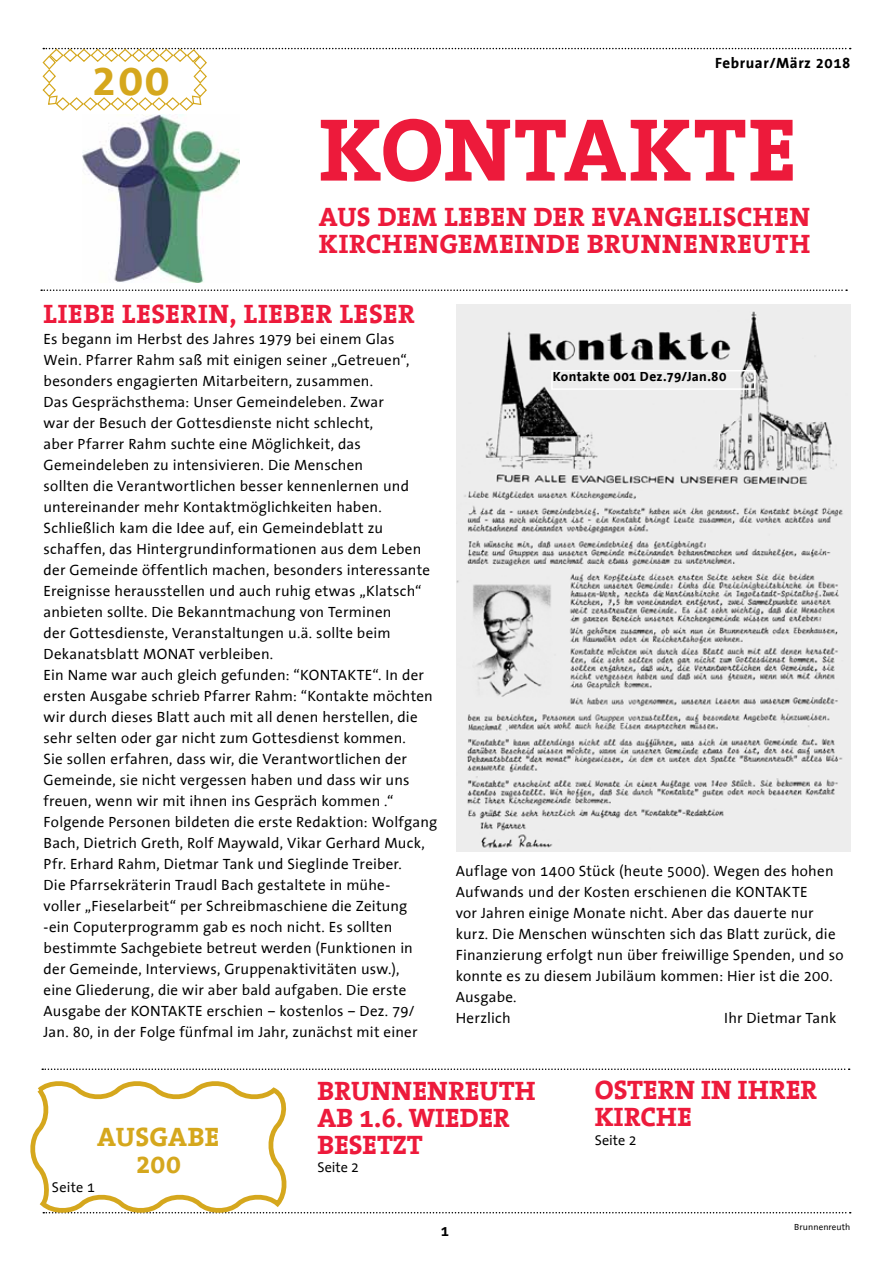
<style>
.page{position:relative;width:893px;height:1263px;background:#fff}
.page>*{position:absolute;margin:0;border:0;box-sizing:border-box;transform-origin:0 0}
.t1{font:700 90px "The Serif Office";letter-spacing:-.005em;color:#ed1a3b}
.t2{font:700 45px "The Sans Office";color:#d5a71d}
.t3{font:700 27px/27px "The Serif Office";letter-spacing:.02em;color:#ed1a3b}
.t4{font:700 27px/27px "The Serif Office";color:#ed1a3b}
.t5{font:700 27px/27px "The Serif Office";letter-spacing:.01em;color:#d5a71d;text-align:center}
.t6{font:15px/21px "The Sans Office";letter-spacing:.015em;color:#000}
.t7{font:700 15px "The Sans Office";letter-spacing:.04em;color:#000}
.t8{font:14.25px "The Sans Office";color:#000}
.t9{font:700 13.5px "The Sans Office";letter-spacing:.025em;color:#000}
.t10{font:9px "The Sans Office";letter-spacing:.01em;color:#000}
</style>
<div class="page">
<svg style="left:42px;top:48px;width:809px;height:63px"></svg>
<svg style="left:41px;top:289px;width:806px;height:2px"></svg>
<img style="left:83px;top:115px;width:156px;height:167px">
<img style="left:457px;top:304px;width:393px;height:548px">
<div style="left:551px;top:370px;width:204px;height:20px;border:2px solid #fff"></div>
<svg style="left:30px;top:1068px;width:821px;height:146px"></svg>
<h2 class="t2" style="left:92px;top:56px;width:79px">200</h2>
<p class="t7" style="left:715px;top:55px;width:137px">Februar/März 2018</p>
<h1 class="t1" style="left:319px;top:101px;width:480px">KONTAKTE</h1>
<h3 class="t3" style="left:319px;top:205px;width:493px">AUS DEM LEBEN DER EVANGELISCHEN<br>KIRCHENGEMEINDE BRUNNENREUTH</h3>
<h3 class="t3" style="left:44px;top:301px;width:373px">LIEBE LESERIN, LIEBER LESER</h3>
<p class="t6" style="left:44px;top:329px;width:395px">Es begann im Herbst des Jahres 1979 bei einem Glas<br>Wein. Pfarrer Rahm saß mit einigen seiner „Getreuen“, besonders engagierten Mitarbeitern, zusammen.<br>Das Gesprächsthema: Unser Gemeindeleben. Zwar<br>war der Besuch der Gottesdienste nicht schlecht,<br>aber Pfarrer Rahm suchte eine Möglichkeit, das Gemeindeleben zu intensivieren. Die Menschen<br>sollten die Verantwortlichen besser kennenlernen und untereinander mehr Kontaktmöglichkeiten haben.<br>Schließlich kam die Idee auf, ein Gemeindeblatt zu schaffen, das Hintergrundinformationen aus dem Leben der Gemeinde öffentlich machen, besonders interessante Ereignisse herausstellen und auch ruhig etwas „Klatsch“ anbieten sollte. Die Bekanntmachung von Terminen<br>der Gottesdienste, Veranstaltungen u.ä. sollte beim Dekanatsblatt MONAT verbleiben.<br>Ein Name war auch gleich gefunden: “KONTAKTE“. In der ersten Ausgabe schrieb Pfarrer Rahm: “Kontakte möchten wir durch dieses Blatt auch mit all denen herstellen, die sehr selten oder gar nicht zum Gottesdienst kommen.<br>Sie sollen erfahren, dass wir, die Verantwortlichen der Gemeinde, sie nicht vergessen haben und dass wir uns freuen, wenn wir mit ihnen ins Gespräch kommen .“ Folgende Personen bildeten die erste Redaktion: Wolfgang Bach, Dietrich Greth, Rolf Maywald, Vikar Gerhard Muck, Pfr. Erhard Rahm, Dietmar Tank und Sieglinde Treiber.<br>Die Pfarrsekräterin Traudl Bach gestaltete in mühe-<br>voller „Fieselarbeit“ per Schreibmaschiene die Zeitung<br>-ein Coputerprogramm gab es noch nicht. Es sollten bestimmte Sachgebiete betreut werden (Funktionen in der Gemeinde, Interviews, Gruppenaktivitäten usw.),<br>eine Gliederung, die wir aber bald aufgaben. Die erste Ausgabe der KONTAKTE erschien – kostenlos – Dez. 79/ Jan. 80, in der Folge fünfmal im Jahr, zunächst mit einer</p>
<p class="t9" style="left:553px;top:370px;width:175px">Kontakte 001 Dez.79/Jan.80</p>
<p class="t6" style="left:456px;top:861px;width:389px">Auflage von 1400 Stück (heute 5000). Wegen des hohen Aufwands und der Kosten erschienen die KONTAKTE<br>vor Jahren einige Monate nicht. Aber das dauerte nur kurz. Die Menschen wünschten sich das Blatt zurück, die Finanzierung erfolgt nun über freiwillige Spenden, und so konnte es zu diesem Jubiläum kommen: Hier ist die 200.<br>Ausgabe.<br>Herzlich</p>
<p class="t6" style="left:724px;top:1008px;width:114px">Ihr Dietmar Tank</p>
<h3 class="t5" style="left:97px;top:1124px;width:124px">AUSGABE<br>200</h3>
<p class="t8" style="left:52px;top:1180px;width:45px">Seite 1</p>
<h3 class="t4" style="left:317px;top:1078px;width:220px">BRUNNENREUTH<br>AB 1.6. WIEDER<br>BESETZT</h3>
<p class="t8" style="left:317px;top:1160px;width:43px">Seite 2</p>
<p class="t7" style="left:441px;top:1223px;width:10px">1</p>
<h3 class="t4" style="left:595px;top:1077px;width:224px">OSTERN IN IHRER<br>KIRCHE</h3>
<p class="t8" style="left:595px;top:1132px;width:43px">Seite 2</p>
<p class="t10" style="left:794px;top:1222px;width:58px">Brunnenreuth</p>
</div>
